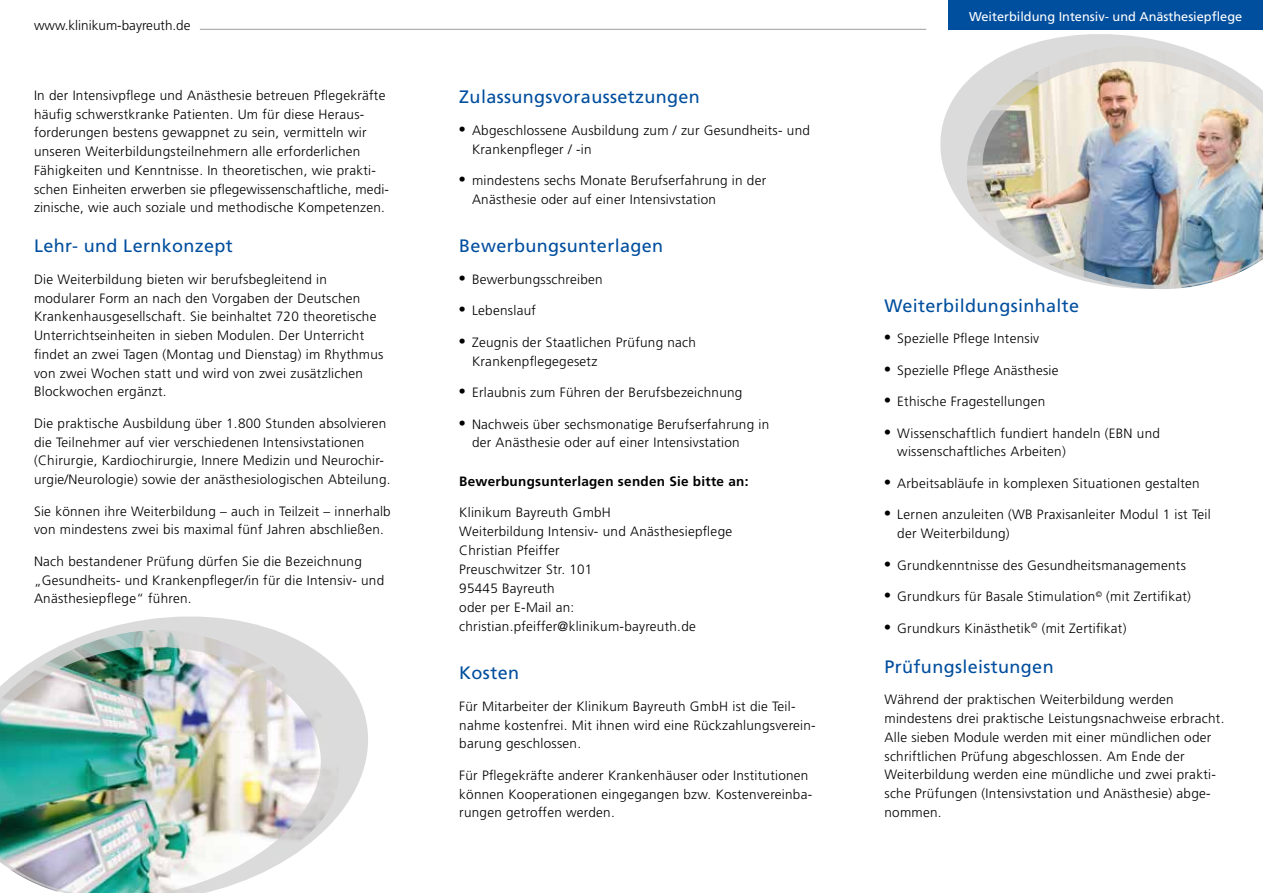
<style>
.page{position:relative;width:1263px;height:893px;background:#fff}
.page>*{position:absolute;margin:0;border:0;box-sizing:border-box;transform-origin:0 0}
.t1{font:18px "Frutiger";letter-spacing:.02em;color:#004e9e}
.t2{font:300 13.5px/18.8px "Frutiger";letter-spacing:.02em;color:#000}
.t3{font:700 13.5px "Frutiger CE";letter-spacing:.02em;color:#000}
.t4{font:300 13.5px "Frutiger";color:#000}
.t5{font:12.75px "Frutiger";color:#fff}
.s1{font-family:"Times";font-weight:400;font-size:18px}
</style>
<div class="page">
<div style="left:948px;top:0;width:315px;height:30px;background:#004e9e"></div>
<hr style="left:200px;top:29px;width:726px;height:1px;background:#9d9d9c">
<img style="left:0;top:616px;width:368px;height:277px">
<img style="left:940px;top:34px;width:323px;height:255px">
<p class="t4" style="left:34px;top:17px;width:158px">www.klinikum-bayreuth.de</p>
<p class="t2" style="left:34px;top:86px;width:357px">In der Intensivpflege und Anästhesie betreuen Pflegekräfte häufig schwerstkranke Patienten. Um für diese Heraus&shy;forderungen bestens gewappnet zu sein, vermitteln wir unseren Weiterbildungsteilnehmern alle erforderlichen Fähigkeiten und Kenntnisse. In theoretischen, wie prakti&shy;schen Einheiten erwerben sie pflegewissenschaftliche, medi&shy;zinische, wie auch soziale und methodische Kompetenzen.</p>
<h1 class="t1" style="left:34px;top:236px;width:200px">Lehr- und Lernkonzept</h1>
<p class="t2" style="left:34px;top:270px;width:351px">Die Weiterbildung bieten wir berufsbegleitend in modularer Form an nach den Vorgaben der Deutschen Krankenhausgesellschaft. Sie beinhaltet 720 theoretische Unterrichtseinheiten in sieben Modulen. Der Unterricht findet an zwei Tagen (Montag und Dienstag) im Rhythmus von zwei Wochen statt und wird von zwei zusätzlichen Blockwochen ergänzt.</p>
<p class="t2" style="left:34px;top:414px;width:358px">Die praktische Ausbildung über 1.800 Stunden absolvieren die Teilnehmer auf vier verschiedenen Intensivstationen (Chirurgie, Kardiochirurgie, Innere Medizin und Neurochir&shy;urgie/Neurologie) sowie der anästhesiologischen Abteilung.</p>
<p class="t2" style="left:34px;top:502px;width:358px">Sie können ihre Weiterbildung – auch in Teilzeit – innerhalb von mindestens zwei bis maximal fünf Jahren abschließen.</p>
<p class="t2" style="left:34px;top:552px;width:352px">Nach bestandener Prüfung dürfen Sie die Bezeichnung „Gesundheits- und Krankenpfleger/in für die Intensiv- und<br>Anästhesiepflege“ führen.</p>
<h1 class="t1" style="left:459px;top:86px;width:242px">Zulassungsvoraussetzungen</h1>
<p class="t2" style="left:472px;top:121px;width:339px;text-indent:-13px"><span class="s1">•</span> Abgeschlossene Ausbildung zum / zur Gesundheits- und<br>Krankenpfleger / -in</p>
<p class="t2" style="left:472px;top:171px;width:296px;text-indent:-13px"><span class="s1">•</span> mindestens sechs Monate Berufserfahrung in der<br>Anästhesie oder auf einer Intensivstation</p>
<h1 class="t1" style="left:459px;top:235px;width:205px">Bewerbungsunterlagen</h1>
<p class="t2" style="left:459px;top:270px;width:145px"><span class="s1">•</span> Bewerbungsschreiben</p>
<p class="t2" style="left:459px;top:301px;width:78px"><span class="s1">•</span> Lebenslauf</p>
<p class="t2" style="left:472px;top:333px;width:225px;text-indent:-13px"><span class="s1">•</span> Zeugnis der Staatlichen Prüfung nach<br>Krankenpflegegesetz</p>
<p class="t2" style="left:459px;top:383px;width:285px"><span class="s1">•</span> Erlaubnis zum Führen der Berufsbezeichnung</p>
<p class="t2" style="left:472px;top:415px;width:299px;text-indent:-13px"><span class="s1">•</span> Nachweis über sechsmonatige Berufserfahrung in der Anästhesie oder auf einer Intensivstation</p>
<p class="t3" style="left:459px;top:473px;width:291px">Bewerbungsunterlagen senden Sie bitte an:</p>
<p class="t2" style="left:459px;top:503px;width:274px">Klinikum Bayreuth GmbH<br>Weiterbildung Intensiv- und Anästhesiepflege<br>Christian Pfeiffer<br>Preuschwitzer Str. 101<br>95445 Bayreuth<br>oder per E-Mail an: christian.pfeiffer@klinikum-bayreuth.de</p>
<h1 class="t1" style="left:459px;top:662px;width:61px">Kosten</h1>
<p class="t2" style="left:459px;top:697px;width:358px">Für Mitarbeiter der Klinikum Bayreuth GmbH ist die Teil&shy;nahme kostenfrei. Mit ihnen wird eine Rückzahlungsverein&shy;barung geschlossen.</p>
<p class="t2" style="left:459px;top:766px;width:354px">Für Pflegekräfte anderer Krankenhäuser oder Institutionen können Kooperationen eingegangen bzw. Kostenvereinba&shy;rungen getroffen werden.</p>
<p class="t5" style="left:969px;top:9px;width:275px">Weiterbildung Intensiv- und Anästhesiepflege</p>
<h1 class="t1" style="left:884px;top:295px;width:196px">Weiterbildungsinhalte</h1>
<p class="t2" style="left:884px;top:329px;width:156px"><span class="s1">•</span> Spezielle Pflege Intensiv</p>
<p class="t2" style="left:884px;top:361px;width:176px"><span class="s1">•</span> Spezielle Pflege Anästhesie</p>
<p class="t2" style="left:884px;top:392px;width:162px"><span class="s1">•</span> Ethische Fragestellungen</p>
<p class="t2" style="left:897px;top:424px;width:264px;text-indent:-13px"><span class="s1">•</span> Wissenschaftlich fundiert handeln (EBN und wissenschaftliches Arbeiten)</p>
<p class="t2" style="left:884px;top:474px;width:317px"><span class="s1">•</span> Arbeitsabläufe in komplexen Situationen gestalten</p>
<p class="t2" style="left:897px;top:505px;width:315px;text-indent:-13px"><span class="s1">•</span> Lernen anzuleiten (WB Praxisanleiter Modul 1 ist Teil der Weiterbildung)</p>
<p class="t2" style="left:884px;top:556px;width:303px"><span class="s1">•</span> Grundkenntnisse des Gesundheitsmanagements</p>
<p class="t2" style="left:884px;top:587px;width:308px"><span class="s1">•</span> Grundkurs für Basale Stimulation<sup>©</sup> (mit Zertifikat)</p>
<p class="t2" style="left:884px;top:619px;width:243px"><span class="s1">•</span> Grundkurs Kinästhetik<sup>©</sup> (mit Zertifikat)</p>
<h1 class="t1" style="left:884px;top:656px;width:171px">Prüfungsleistungen</h1>
<p class="t2" style="left:884px;top:690px;width:341px">Während der praktischen Weiterbildung werden mindestens drei praktische Leistungsnachweise erbracht.<br>Alle sieben Module werden mit einer mündlichen oder schriftlichen Prüfung abgeschlossen. Am Ende der Weiterbildung werden eine mündliche und zwei prakti&shy;sche Prüfungen (Intensivstation und Anästhesie) abge&shy;nommen.</p>
</div>
